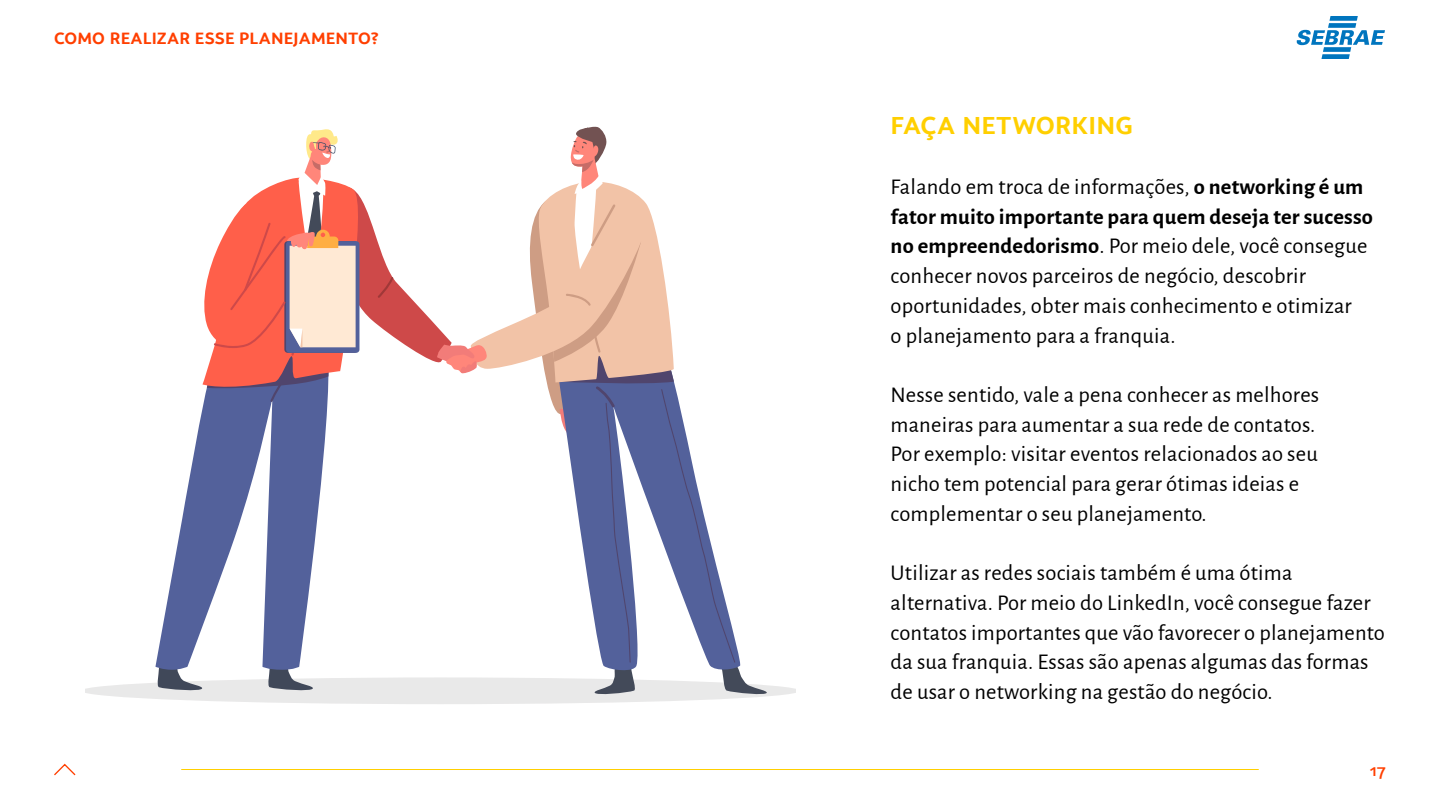
<style>
.page{position:relative;width:1440px;height:810px;background:#fff}
.page>*{position:absolute;margin:0;border:0;box-sizing:border-box;transform-origin:0 0}
.t1{font:700 24.75px "Campuni";letter-spacing:.01em;color:#ffcf00}
.t2{font:22.5px/29.7px "Alegreya Sans";letter-spacing:.01em;color:#000}
.t3{font:700 16.5px "Campuni";letter-spacing:.01em;color:#ff3f00}
.t4{font:500 16.5px "Campuni";color:#ff3f00}
.s1{font-weight:700}
</style>
<div class="page">
<svg style="left:54px;top:763px;width:22px;height:13px"></svg>
<svg style="left:1297px;top:16px;width:88px;height:43px"></svg>
<svg style="left:85px;top:126px;width:710px;height:578px"></svg>
<hr style="left:181px;top:769px;width:1078px;height:1px;background:#ffcf00">
<p class="t3" style="left:54px;top:28px;width:326px">COMO REALIZAR ESSE PLANEJAMENTO?</p>
<p class="t1" style="left:891px;top:110px;width:244px">FAÇA NETWORKING</p>
<p class="t2" style="left:891px;top:171px;width:484px">Falando em troca de informações, <span class="s1">o networking é um fator muito importante para quem deseja ter sucesso no empreendedorismo</span>. Por meio dele, você consegue conhecer novos parceiros de negócio, descobrir oportunidades, obter mais conhecimento e otimizar<br>o planejamento para a franquia.</p>
<p class="t2" style="left:891px;top:379px;width:430px">Nesse sentido, vale a pena conhecer as melhores maneiras para aumentar a sua rede de contatos.<br>Por exemplo: visitar eventos relacionados ao seu nicho tem potencial para gerar ótimas ideias e complementar o seu planejamento.</p>
<p class="t2" style="left:891px;top:557px;width:496px">Utilizar as redes sociais também é uma ótima alternativa. Por meio do LinkedIn, você consegue fazer contatos importantes que vão favorecer o planejamento da sua franquia. Essas são apenas algumas das formas de usar o networking na gestão do negócio.</p>
<p class="t4" style="left:1370px;top:760px;width:18px">17</p>
</div>
